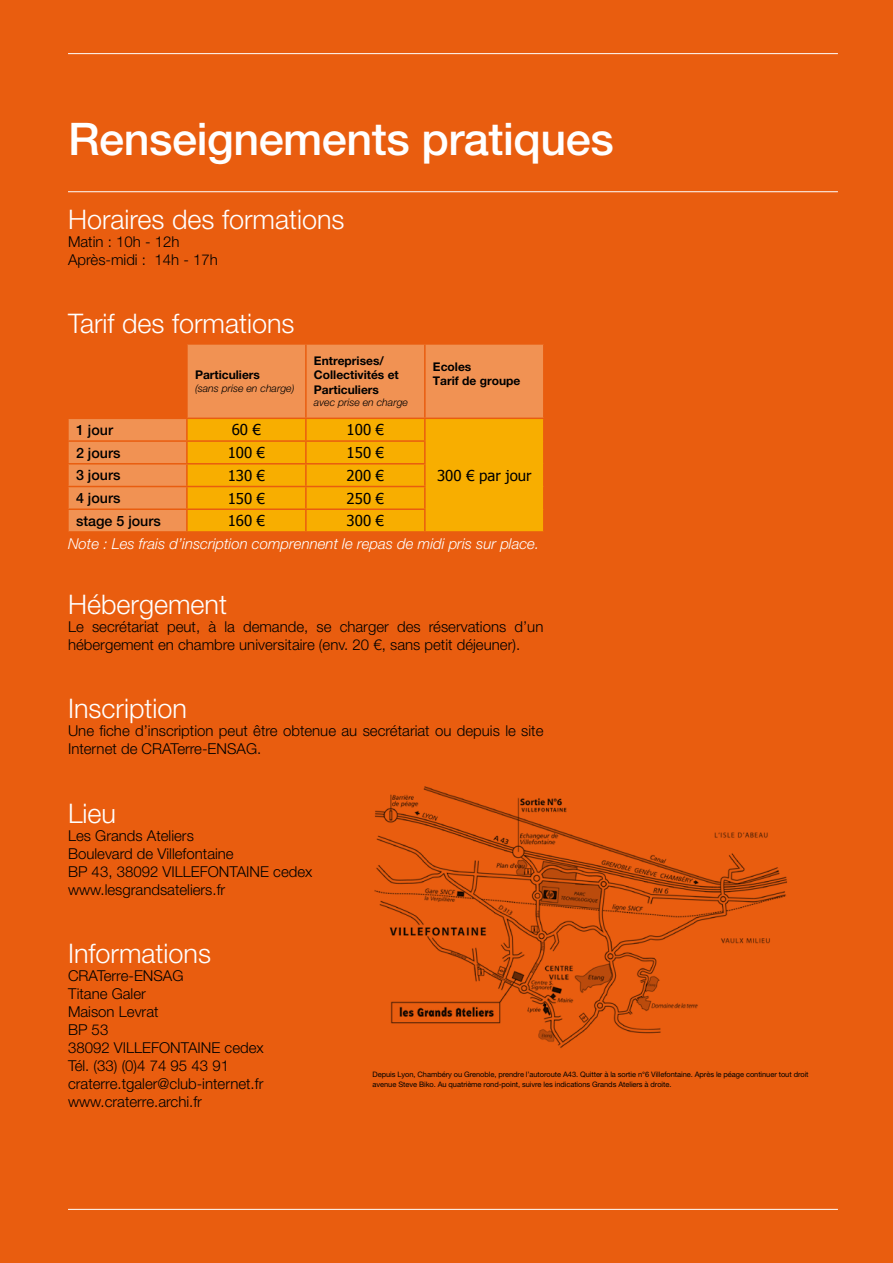
<style>
.page{position:relative;width:893px;height:1263px;background:#e95d0f}
.page>*{position:absolute;margin:0;border:0;box-sizing:border-box;transform-origin:0 0}
.t1{font:500 45px "Helvetica Neue LT Pro";color:#fff}
.t2{font:300 27px "Helvetica Neue LT Pro";color:#fff}
.t3{font:300 15px/18px "Helvetica Neue LT Pro";color:#000}
.t4{font:italic 300 15px "Helvetica Neue LT Pro";color:#fff}
.t5{font:15px "Tahoma";color:#000}
.t6{font:500 14.25px "Helvetica Neue LT Pro";color:#000}
.t7{font:700 12px/14.4px "Helvetica Neue LT Pro";color:#000}
.t8{font:italic 300 10.5px "Helvetica Neue LT Pro";color:#000}
.t9{font:7.5px/10.5px "Helvetica Neue LT Pro";letter-spacing:-.01em;color:#000}
</style>
<div class="page">
<hr style="left:68px;top:53px;width:770px;height:1px;background:#fff">
<hr style="left:68px;top:191px;width:770px;height:1px;background:#fff">
<hr style="left:68px;top:1209px;width:770px;height:1px;background:#fff">
<img style="left:374px;top:786px;width:413px;height:262px">
<svg style="left:69px;top:345px;width:474px;height:186px;fill:#f19253"></svg>
<div style="left:188px;top:419px;width:355px;height:112px;background:#f8ae00"></div>
<hr style="left:186px;top:345px;width:2px;height:73px;background:#e95d0f">
<hr style="left:305px;top:345px;width:2px;height:73px;background:#e95d0f">
<hr style="left:424px;top:345px;width:2px;height:73px;background:#e95d0f">
<hr style="left:67px;top:418px;width:120px;height:1px;background:#e95d0f">
<hr style="left:187px;top:418px;width:119px;height:1px;background:#e95d0f">
<hr style="left:186px;top:419px;width:2px;height:21px;background:#e95d0f">
<hr style="left:306px;top:418px;width:119px;height:1px;background:#e95d0f">
<hr style="left:305px;top:419px;width:2px;height:21px;background:#e95d0f">
<hr style="left:425px;top:418px;width:120px;height:1px;background:#e95d0f">
<hr style="left:424px;top:419px;width:2px;height:21px;background:#e95d0f">
<hr style="left:67px;top:440px;width:120px;height:2px;background:#e95d0f">
<hr style="left:187px;top:440px;width:119px;height:2px;background:#e95d0f">
<hr style="left:186px;top:442px;width:2px;height:21px;background:#e95d0f">
<hr style="left:306px;top:440px;width:120px;height:2px;background:#e95d0f">
<hr style="left:305px;top:442px;width:2px;height:21px;background:#e95d0f">
<hr style="left:424px;top:442px;width:2px;height:21px;background:#e95d0f">
<hr style="left:67px;top:463px;width:120px;height:1px;background:#e95d0f">
<hr style="left:187px;top:463px;width:119px;height:1px;background:#e95d0f">
<hr style="left:186px;top:464px;width:2px;height:22px;background:#e95d0f">
<hr style="left:306px;top:463px;width:120px;height:1px;background:#e95d0f">
<hr style="left:305px;top:464px;width:2px;height:22px;background:#e95d0f">
<hr style="left:424px;top:464px;width:2px;height:22px;background:#e95d0f">
<hr style="left:67px;top:486px;width:120px;height:1px;background:#e95d0f">
<hr style="left:187px;top:486px;width:119px;height:1px;background:#e95d0f">
<hr style="left:186px;top:487px;width:2px;height:21px;background:#e95d0f">
<hr style="left:306px;top:486px;width:120px;height:1px;background:#e95d0f">
<hr style="left:305px;top:487px;width:2px;height:21px;background:#e95d0f">
<hr style="left:424px;top:487px;width:2px;height:21px;background:#e95d0f">
<hr style="left:67px;top:508px;width:120px;height:2px;background:#e95d0f">
<hr style="left:187px;top:508px;width:119px;height:2px;background:#e95d0f">
<hr style="left:186px;top:510px;width:2px;height:21px;background:#e95d0f">
<hr style="left:306px;top:508px;width:120px;height:2px;background:#e95d0f">
<hr style="left:305px;top:510px;width:2px;height:21px;background:#e95d0f">
<hr style="left:424px;top:510px;width:2px;height:21px;background:#e95d0f">
<h1 class="t1" style="left:68px;top:112px;width:547px">Renseignements pratiques</h1>
<h2 class="t2" style="left:68px;top:203px;width:278px">Horaires des formations</h2>
<p class="t3" style="left:68px;top:232px;width:151px">Matin : 10h - 12h<br>Après-midi : 14h - 17h</p>
<h2 class="t2" style="left:68px;top:307px;width:228px">Tarif des formations</h2>
<p class="t7" style="left:195px;top:367px;width:67px">Particuliers</p>
<p class="t8" style="left:195px;top:382px;width:101px">(sans prise en charge)</p>
<p class="t7" style="left:314px;top:353px;width:86px">Entreprises/<br>Collectivités et<br>Particuliers</p>
<p class="t8" style="left:314px;top:396px;width:95px">avec prise en charge</p>
<p class="t6" style="left:76px;top:421px;width:39px">1 jour</p>
<p class="t5" style="left:232px;top:420px;width:31px">60 €</p>
<p class="t5" style="left:347px;top:420px;width:39px">100 €</p>
<p class="t6" style="left:76px;top:444px;width:46px">2 jours</p>
<p class="t5" style="left:228px;top:443px;width:39px">100 €</p>
<p class="t5" style="left:347px;top:443px;width:39px">150 €</p>
<p class="t6" style="left:76px;top:467px;width:46px">3 jours</p>
<p class="t5" style="left:228px;top:465px;width:39px">130 €</p>
<p class="t5" style="left:347px;top:465px;width:39px">200 €</p>
<p class="t6" style="left:76px;top:489px;width:46px">4 jours</p>
<p class="t5" style="left:228px;top:488px;width:39px">150 €</p>
<p class="t5" style="left:347px;top:488px;width:39px">250 €</p>
<p class="t6" style="left:76px;top:512px;width:86px">stage 5 jours</p>
<p class="t5" style="left:228px;top:511px;width:39px">160 €</p>
<p class="t5" style="left:347px;top:511px;width:39px">300 €</p>
<p class="t7" style="left:433px;top:359px;width:89px">Ecoles<br>Tarif de groupe</p>
<p class="t5" style="left:437px;top:465px;width:96px">300 € par jour</p>
<p class="t4" style="left:68px;top:535px;width:473px">Note : Les frais d’inscription comprennent le repas de midi pris sur place.</p>
<h2 class="t2" style="left:68px;top:588px;width:161px">Hébergement</h2>
<p class="t3" style="left:68px;top:617px;width:477px">Le secrétariat peut, à la demande, se charger des réservations d’un hébergement en chambre universitaire (env. 20 €, sans petit déjeuner).</p>
<h2 class="t2" style="left:68px;top:692px;width:120px">Inscription</h2>
<p class="t3" style="left:68px;top:722px;width:477px">Une fiche d’inscription peut être obtenue au secrétariat ou depuis le site<br>Internet de CRATerre-ENSAG.</p>
<h2 class="t2" style="left:68px;top:797px;width:50px">Lieu</h2>
<p class="t3" style="left:68px;top:826px;width:246px">Les Grands Ateliers<br>Boulevard de Villefontaine<br>BP 43, 38092 VILLEFONTAINE cedex www.lesgrandsateliers.fr</p>
<h2 class="t2" style="left:68px;top:937px;width:144px">Informations</h2>
<p class="t3" style="left:68px;top:966px;width:197px">CRATerre-ENSAG<br>Titane Galer<br>Maison Levrat<br>BP 53<br>38092 VILLEFONTAINE cedex<br>Tél. (33) (0)4 74 95 43 91 craterre.tgaler@club-internet.fr www.craterre.archi.fr</p>
<p class="t9" style="left:373px;top:1069px;width:438px">Depuis Lyon, Chambéry ou Grenoble, prendre l’autoroute A43. Quitter à la sortie n°6 Villefontaine. Après le péage continuer tout droit avenue Steve Biko. Au quatrième rond-point, suivre les indications Grands Ateliers à droite.</p>
</div>
